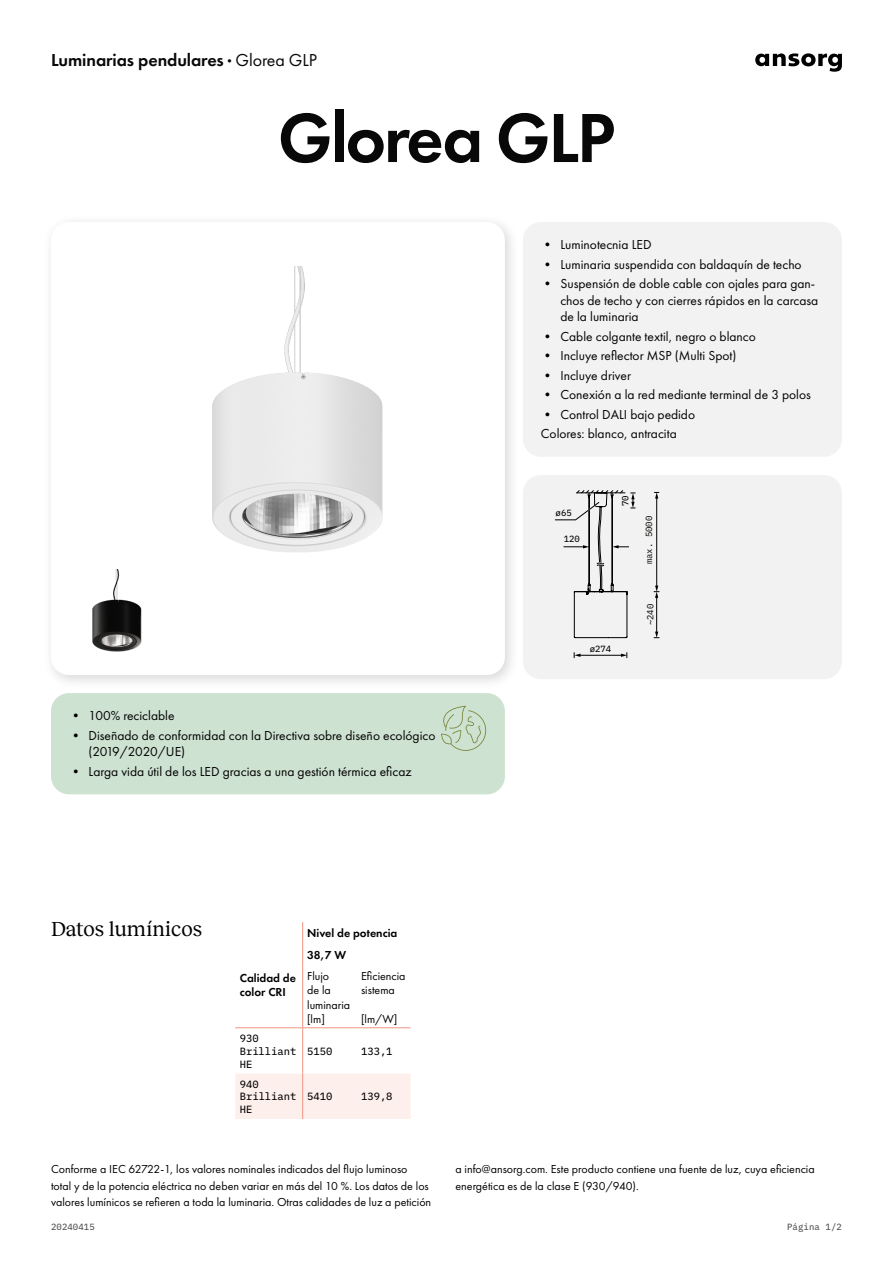
<style>
.page{position:relative;width:893px;height:1263px;background:#fff}
.page>*{position:absolute;margin:0;border:0;box-sizing:border-box;transform-origin:0 0}
.t1{font:600 72px "Futura PT";letter-spacing:-.03em;color:#080808}
.t2{font:21px "Reckless";color:#000}
.t3{font:600 18px "Futura PT";letter-spacing:-.005em;color:#080808}
.t4{font:13.5px/16.5px "Futura PT";color:#000}
.t5{font:12px/14.4px "Futura PT";color:#000}
.t6{font:600 12px/22.2px "Futura PT";color:#000}
.t7{font:10.5px/12.6px "IBM Plex Mono Text";color:#000}
.t8{font:9px "IBM Plex Mono Text";letter-spacing:.01em;color:#4d4d4d}
.t9{font:9px "IBM Plex Mono Text";color:#000}
.t10{font:9px "IBM Plex Mono Text";color:#201f1a}
.s1{font-weight:400}
</style>
<div class="page">
<svg style="left:755px;top:53px;width:87px;height:19px"></svg>
<div style="left:42px;top:214px;width:478px;height:476px;background:#000;opacity:.15"></div>
<div style="left:51px;top:222px;width:454px;height:453px;background:#fff;border-radius:18px"></div>
<img style="left:92px;top:570px;width:50px;height:82px">
<div style="left:523px;top:222px;width:319px;height:235px;background:#f2f2f2;border-radius:18px"></div>
<div style="left:523px;top:475px;width:319px;height:204px;background:#f2f2f2;border-radius:18px"></div>
<hr style="left:656px;top:497px;width:1px;height:90px;background:#000">
<svg style="left:654px;top:492px;width:5px;height:6px"></svg>
<hr style="left:656px;top:597px;width:1px;height:36px;background:#000">
<svg style="left:654px;top:586px;width:5px;height:12px"></svg>
<svg style="left:654px;top:632px;width:5px;height:6px"></svg>
<hr style="left:579px;top:655px;width:43px;height:1px;background:#000">
<svg style="left:621px;top:653px;width:7px;height:5px"></svg>
<svg style="left:574px;top:653px;width:6px;height:5px"></svg>
<svg style="left:555px;top:490px;width:80px;height:148px"></svg>
<img style="left:212px;top:267px;width:171px;height:286px">
<div style="left:51px;top:693px;width:454px;height:101px;background:#cee2d1;border-radius:18px"></div>
<svg style="left:441px;top:706px;width:45px;height:45px"></svg>
<div style="left:235px;top:1073px;width:175px;height:46px;background:#fdefec"></div>
<svg style="left:302px;top:922px;width:1px;height:44px"></svg>
<hr style="left:302px;top:966px;width:1px;height:61px;background:#f09681">
<hr style="left:302px;top:1028px;width:1px;height:45px;background:#f09681">
<hr style="left:302px;top:1073px;width:1px;height:46px;background:#f09681">
<hr style="left:235px;top:1027px;width:68px;height:1px;background:#f09681">
<hr style="left:303px;top:1027px;width:54px;height:1px;background:#f09681">
<hr style="left:357px;top:1027px;width:53px;height:1px;background:#f09681">
<h3 class="t3" style="left:51px;top:49px;width:268px">Luminarias pendulares · <span class="s1">Glorea GLP</span></h3>
<h1 class="t1" style="left:278px;top:93px;width:339px">Glorea GLP</h1>
<p class="t4" style="left:541px;top:236px;width:112px">• Luminotecnia LED</p>
<p class="t4" style="left:541px;top:256px;width:262px">• Luminaria suspendida con baldaquín de techo</p>
<p class="t4" style="left:560px;top:275px;width:259px;text-indent:-19px">• Suspensión de doble cable con ojales para gan&shy;chos de techo y con cierres rápidos en la carcasa de la luminaria</p>
<p class="t4" style="left:541px;top:328px;width:216px">• Cable colgante textil, negro o blanco</p>
<p class="t4" style="left:541px;top:347px;width:197px">• Incluye reflector MSP (Multi Spot)</p>
<p class="t4" style="left:541px;top:367px;width:92px">• Incluye driver</p>
<p class="t4" style="left:541px;top:386px;width:272px">• Conexión a la red mediante terminal de 3 polos</p>
<p class="t4" style="left:541px;top:404px;width:156px;line-height:19.5px">• Control DALI bajo pedido<br>Colores: blanco, antracita</p>
<p class="t4" style="left:69px;top:707px;width:107px">• 100% reciclable</p>
<p class="t4" style="left:89px;top:727px;width:348px;text-indent:-19px">• Diseñado de conformidad con la Directiva sobre diseño ecológico (2019/2020/UE)</p>
<p class="t4" style="left:69px;top:763px;width:344px">• Larga vida útil de los LED gracias a una gestión térmica eficaz</p>
<h2 class="t2" style="left:51px;top:914px;width:153px">Datos lumínicos</h2>
<p class="t6" style="left:307px;top:922px;width:92px">Nivel de potencia<br>38,7 W</p>
<p class="t6" style="left:240px;top:970px;width:58px;line-height:14.4px">Calidad de color CRI</p>
<p class="t5" style="left:307px;top:969px;width:45px">Flujo<br>de la luminaria [lm]</p>
<p class="t5" style="left:361px;top:969px;width:46px">Eficiencia sistema</p>
<p class="t5" style="left:361px;top:1012px;width:38px">[lm/W]</p>
<p class="t7" style="left:240px;top:1031px;width:58px">930<br>Brilliant<br>HE</p>
<p class="t7" style="left:240px;top:1077px;width:58px">940<br>Brilliant<br>HE</p>
<p class="t7" style="left:307px;top:1044px;width:27px">5150</p>
<p class="t7" style="left:361px;top:1044px;width:33px">133,1</p>
<p class="t7" style="left:307px;top:1089px;width:27px">5410</p>
<p class="t7" style="left:361px;top:1089px;width:33px">139,8</p>
<p class="t9" style="left:556px;top:506px;width:18px">ø65</p>
<p class="t9" style="left:564px;top:532px;width:18px">120</p>
<p class="t9" style="left:618px;top:506px;width:12px;rotate:-90deg">70</p>
<p class="t9" style="left:590px;top:642px;width:23px">ø274</p>
<p class="t10" style="left:642px;top:564px;width:50px;rotate:-90deg">max. 5000</p>
<p class="t10" style="left:643px;top:625px;width:23px;rotate:-90deg">~240</p>
<p class="t5" style="left:51px;top:1161px;width:382px;line-height:16.5px">Conforme a IEC 62722-1, los valores nominales indicados del flujo luminoso<br>total y de la potencia eléctrica no deben variar en más del 10 %. Los datos de los valores lumínicos se refieren a toda la luminaria. Otras calidades de luz a petición</p>
<p class="t5" style="left:455px;top:1161px;width:361px;line-height:16.5px">a info@ansorg.com. Este producto contiene una fuente de luz, cuya eficiencia energética es de la clase E (930/940).</p>
<p class="t8" style="left:51px;top:1220px;width:45px">20240415</p>
<p class="t8" style="left:793px;top:1220px;width:51px">Página 88</p>
<p class="t8" style="left:787px;top:1220px;width:56px">Página 1/2</p>
</div>
